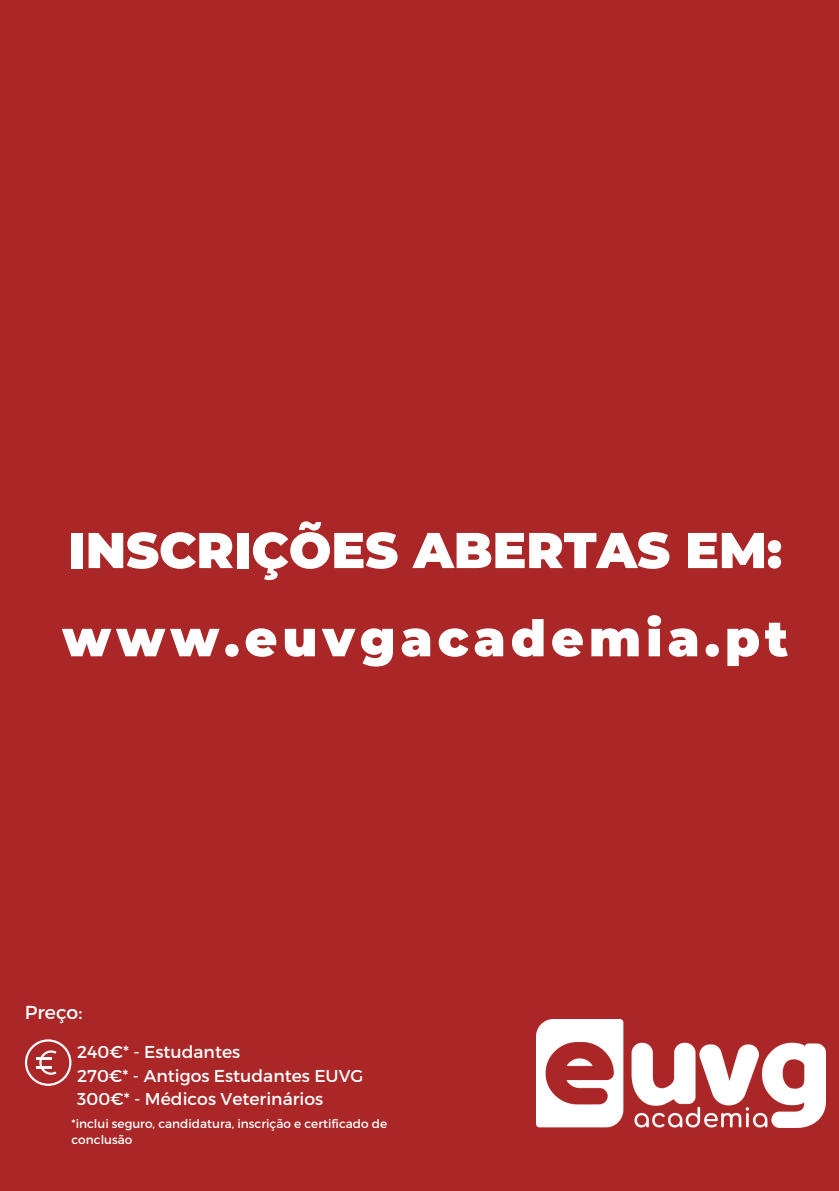
<style>
.page{position:relative;width:839px;height:1191px;background:#fff}
.page>*{position:absolute;margin:0;border:0;box-sizing:border-box;transform-origin:0 0}
.t1{font:900 50.2px/88.2px "Montserrat";color:#fff}
.t2{font:18.8px "Montserrat";color:#fff}
.t3{font:17.2px/23.6px "Montserrat";color:#fff}
.t4{font:12px/16px "Montserrat";color:#fff}
</style>
<div class="page">
<div style="left:0;top:0;width:838px;height:1191px;background:#aa2627"></div>
<img style="left:536px;top:1020px;width:289px;height:108px">
<svg style="left:25px;top:1039px;width:46px;height:47px"></svg>
<h1 class="t1" style="left:62px;top:506px;width:727px">INSCRIÇÕES ABERTAS EM: www.euvgacademia.pt</h1>
<p class="t2" style="left:25px;top:1000px;width:59px">Preço:</p>
<p class="t3" style="left:77px;top:1039px;width:288px">240€* - Estudantes<br>270€* - Antigos Estudantes EUVG<br>300€* - Médicos Veterinários</p>
<p class="t4" style="left:71px;top:1115px;width:317px">*inclui seguro, candidatura, inscrição e certificado de conclusão</p>
</div>
